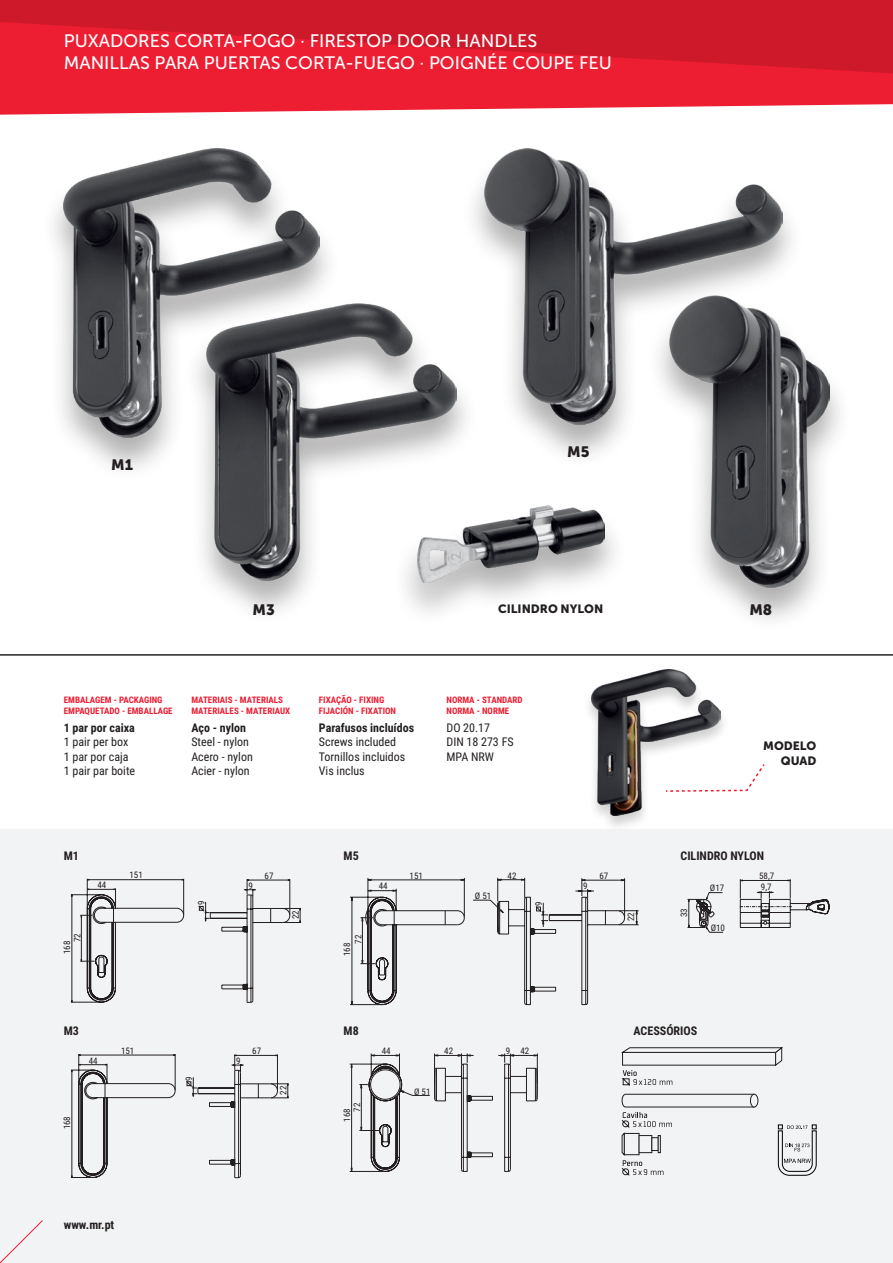
<style>
.page{position:relative;width:893px;height:1263px;background:#fff}
.page>*{position:absolute;margin:0;border:0;box-sizing:border-box;transform-origin:0 0}
.t1{font:18px "Museo Sans 500";color:#fff}
.t2{font:15px "Museo Sans 900";color:#231f20}
.t3{font:12px "Roboto Condensed";color:#231f20}
.t4{font:700 12px "Roboto Condensed";color:#231f20}
.t5{font:12px "Museo Sans 900";color:#231f20}
.t6{font:700 9px "Roboto Condensed";color:#ed1d32}
.t7{font:9px/10.1px "Roboto Condensed";color:#231f20}
</style>
<div class="page">
<div style="left:0;top:829px;width:893px;height:434px;background:#f2f3f4"></div>
<svg style="left:0;top:0;width:893px;height:115px;background:#e12639"></svg>
<svg style="left:0;top:1220px;width:43px;height:43px"></svg>
<div style="left:41px;top:147px;width:301px;height:334px;background:#231f20;opacity:.35"></div>
<img style="left:64px;top:149px;width:255px;height:288px">
<div style="left:184px;top:301px;width:296px;height:323px;background:#231f20;opacity:.35"></div>
<img style="left:207px;top:303px;width:250px;height:277px">
<div style="left:462px;top:147px;width:343px;height:321px;background:#231f20;opacity:.35"></div>
<img style="left:485px;top:149px;width:297px;height:275px">
<div style="left:647px;top:294px;width:205px;height:338px;background:#231f20;opacity:.35"></div>
<img style="left:669px;top:296px;width:160px;height:292px">
<div style="left:394px;top:504px;width:234px;height:122px;background:#231f20;opacity:.35"></div>
<img style="left:417px;top:505px;width:188px;height:78px">
<hr style="left:71px;top:894px;width:30px;height:1px;background:#231f20">
<hr style="left:71px;top:1002px;width:30px;height:1px;background:#231f20">
<hr style="left:72px;top:895px;width:1px;height:107px;background:#231f20">
<svg style="left:80px;top:879px;width:104px;height:123px"></svg>
<svg style="left:198px;top:879px;width:103px;height:124px"></svg>
<hr style="left:175px;top:1054px;width:1px;height:36px;background:#231f20">
<svg style="left:71px;top:1054px;width:104px;height:124px"></svg>
<svg style="left:186px;top:1054px;width:103px;height:124px"></svg>
<svg style="left:350px;top:877px;width:289px;height:128px"></svg>
<svg style="left:349px;top:1053px;width:189px;height:119px"></svg>
<svg style="left:687px;top:879px;width:142px;height:54px"></svg>
<svg style="left:621px;top:1047px;width:162px;height:39px"></svg>
<div style="left:750px;top:1094px;width:8px;height:13px;border:1px solid #231f20;border-radius:50%"></div>
<svg style="left:622px;top:1094px;width:132px;height:82px"></svg>
<hr style="left:0;top:655px;width:893px;height:1px;background:#231f20">
<svg style="left:778px;top:1124px;width:39px;height:52px"></svg>
<svg style="left:729px;top:764px;width:36px;height:28px"></svg>
<div style="left:582px;top:669px;width:147px;height:163px;background:#231f20;opacity:.2"></div>
<img style="left:591px;top:669px;width:129px;height:146px">
<p class="t1" style="left:64px;top:31px;width:475px">PUXADORES CORTA-FOGO · FIRESTOP DOOR HANDLES</p>
<p class="t1" style="left:64px;top:53px;width:550px">MANILLAS PARA PUERTAS CORTA-FUEGO · POIGNÉE COUPE FEU</p>
<p class="t2" style="left:111px;top:456px;width:23px">M1</p>
<p class="t2" style="left:567px;top:443px;width:24px">M5</p>
<p class="t2" style="left:252px;top:601px;width:24px">M3</p>
<p class="t5" style="left:498px;top:602px;width:107px">CILINDRO NYLON</p>
<p class="t2" style="left:749px;top:601px;width:24px">M8</p>
<p class="t6" style="left:64px;top:694px;width:100px">EMBALAGEM - PACKAGING</p>
<p class="t6" style="left:64px;top:705px;width:110px">EMPAQUETADO - EMBALLAGE</p>
<p class="t4" style="left:64px;top:719px;width:73px">1 par por caixa</p>
<p class="t3" style="left:64px;top:733px;width:66px">1 pair per box</p>
<p class="t3" style="left:64px;top:748px;width:66px">1 par por caja</p>
<p class="t3" style="left:64px;top:762px;width:73px">1 pair par boite</p>
<p class="t6" style="left:191px;top:694px;width:93px">MATERIAIS - MATERIALS</p>
<p class="t6" style="left:191px;top:705px;width:100px">MATERIALES - MATERIAUX</p>
<p class="t4" style="left:191px;top:719px;width:56px">Aço - nylon</p>
<p class="t3" style="left:191px;top:733px;width:59px">Steel - nylon</p>
<p class="t3" style="left:191px;top:748px;width:63px">Acero - nylon</p>
<p class="t3" style="left:191px;top:762px;width:60px">Acier - nylon</p>
<p class="t6" style="left:319px;top:694px;width:67px">FIXAÇÃO - FIXING</p>
<p class="t6" style="left:319px;top:705px;width:79px">FIJACIÓN - FIXATION</p>
<p class="t4" style="left:319px;top:719px;width:97px">Parafusos incluídos</p>
<p class="t3" style="left:319px;top:733px;width:79px">Screws included</p>
<p class="t3" style="left:319px;top:748px;width:88px">Tornillos incluidos</p>
<p class="t3" style="left:319px;top:762px;width:47px">Vis inclus</p>
<p class="t6" style="left:446px;top:694px;width:78px">NORMA - STANDARD</p>
<p class="t6" style="left:446px;top:705px;width:64px">NORMA - NORME</p>
<p class="t3" style="left:446px;top:719px;width:45px">DO 20.17</p>
<p class="t3" style="left:446px;top:733px;width:69px">DIN 18 273 FS</p>
<p class="t3" style="left:446px;top:748px;width:49px">MPA NRW</p>
<p class="t5" style="left:763px;top:739px;width:55px">MODELO</p>
<p class="t5" style="left:781px;top:754px;width:37px">QUAD</p>
<p class="t4" style="left:64px;top:847px;width:17px">M1</p>
<p class="t4" style="left:344px;top:847px;width:17px">M5</p>
<p class="t4" style="left:680px;top:847px;width:85px">CILINDRO NYLON</p>
<p class="t7" style="left:97px;top:880px;width:10px">44</p>
<p class="t7" style="left:130px;top:870px;width:15px">151</p>
<p class="t7" style="left:248px;top:880px;width:6px">9</p>
<p class="t7" style="left:265px;top:870px;width:10px">67</p>
<p class="t7" style="left:410px;top:870px;width:15px">151</p>
<p class="t7" style="left:508px;top:870px;width:10px">42</p>
<p class="t7" style="left:475px;top:890px;width:18px">Ø 51</p>
<p class="t7" style="left:379px;top:880px;width:10px">44</p>
<p class="t7" style="left:583px;top:880px;width:6px">9</p>
<p class="t7" style="left:599px;top:870px;width:10px">67</p>
<p class="t7" style="left:710px;top:883px;width:16px">Ø17</p>
<p class="t7" style="left:759px;top:869px;width:17px;line-height:11.9px">58,7<br>9,7</p>
<p class="t7" style="left:196px;top:905px;width:6px;rotate:-90deg">9</p>
<p class="t7" style="left:533px;top:906px;width:6px;rotate:-90deg">9</p>
<p class="t7" style="left:290px;top:919px;width:10px;rotate:-90deg">22</p>
<p class="t7" style="left:626px;top:921px;width:10px;rotate:-90deg">22</p>
<p class="t7" style="left:678px;top:917px;width:10px;rotate:-90deg">33</p>
<p class="t7" style="left:711px;top:922px;width:16px">Ø10</p>
<p class="t7" style="left:62px;top:942px;width:10px;text-indent:-12px;rotate:-90deg">168<br>72</p>
<p class="t7" style="left:341px;top:944px;width:10px;line-height:11.2px;text-indent:-12px;rotate:-90deg">168<br>72</p>
<p class="t4" style="left:64px;top:1022px;width:17px">M3</p>
<p class="t4" style="left:344px;top:1022px;width:17px">M8</p>
<p class="t4" style="left:634px;top:1022px;width:65px">ACESSÓRIOS</p>
<p class="t7" style="left:121px;top:1045px;width:15px">151</p>
<p class="t7" style="left:252px;top:1045px;width:10px">67</p>
<p class="t7" style="left:382px;top:1045px;width:10px">44</p>
<p class="t7" style="left:444px;top:1045px;width:10px">42</p>
<p class="t7" style="left:506px;top:1045px;width:25px">9 42</p>
<p class="t7" style="left:89px;top:1055px;width:10px">44</p>
<p class="t7" style="left:236px;top:1055px;width:6px">9</p>
<p class="t7" style="left:184px;top:1081px;width:6px;rotate:-90deg">9</p>
<p class="t7" style="left:278px;top:1095px;width:10px;rotate:-90deg">22</p>
<p class="t7" style="left:414px;top:1086px;width:18px">Ø 51</p>
<p class="t7" style="left:62px;top:1129px;width:15px;rotate:-90deg">168</p>
<p class="t7" style="left:341px;top:1111px;width:10px;text-indent:-10px;rotate:-90deg">168<br>72</p>
<h3 class="t4" style="left:64px;top:1217px;width:52px">www.mr.pt</h3>
</div>
